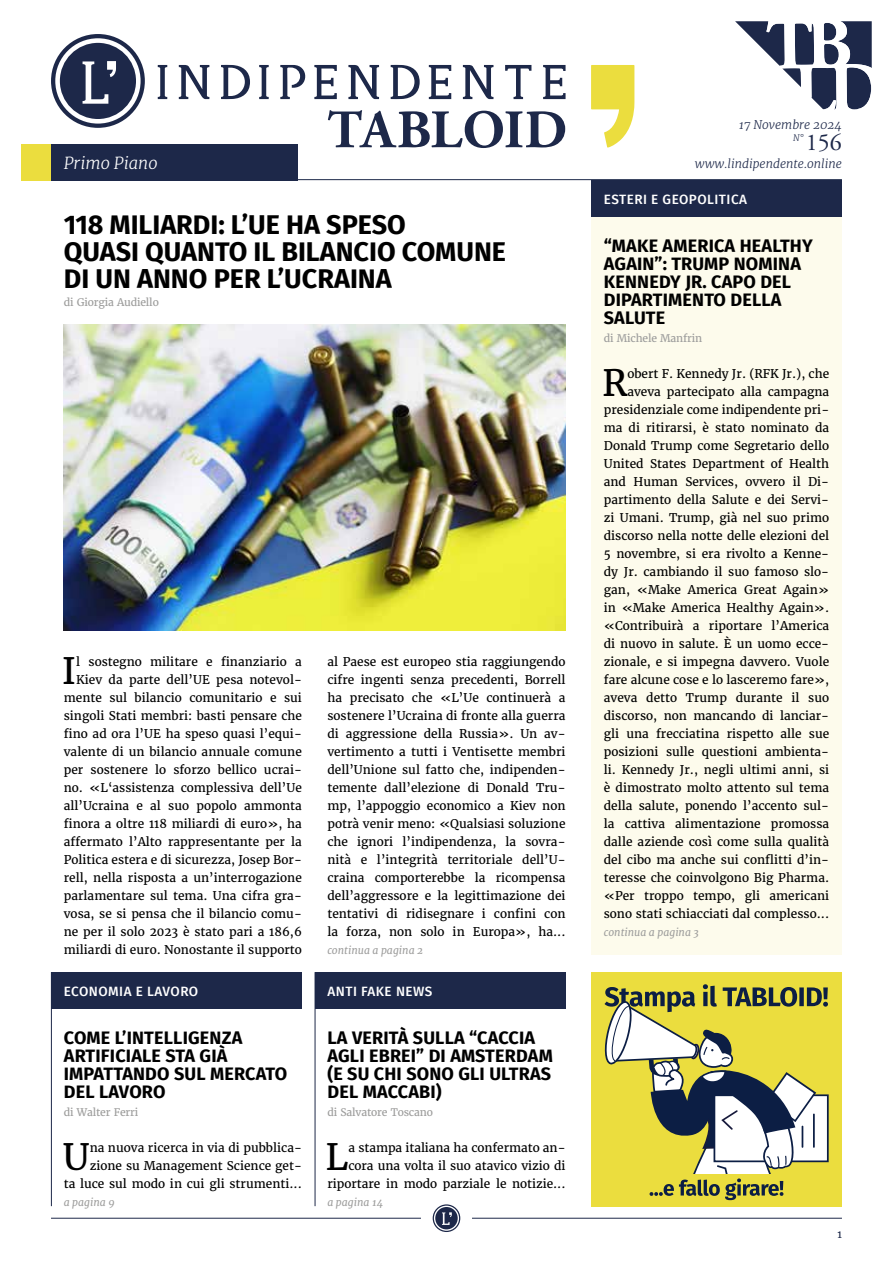
<style>
.page{position:relative;width:893px;height:1263px;background:#fff}
.page>*{position:absolute;margin:0;border:0;box-sizing:border-box;transform-origin:0 0}
.t1{font:700 54px "Adobe Garamond Pro";color:#1d2849}
.t2{font:36.15px "Merriweather";color:#000}
.t3{font:700 27px/27px "Fira Sans";color:#000}
.t4{font:24px "Adobe Garamond Pro";color:#1d2849}
.t5{font:700 18px/18px "Fira Sans";letter-spacing:.01em;color:#000}
.t6{font:italic 300 16.5px "Merriweather";color:#fff}
.t7{font:500 13.5px "Fira Sans";letter-spacing:.035em;color:#fff}
.t8{font:12px/18px "Merriweather";color:#000;text-align:right}
.t9{font:italic 300 12px "Merriweather";color:#1d2849}
.t10{font:10.5px "Merriweather";letter-spacing:-.015em;color:#9d9d9c}
.t11{font:italic 10.5px "Merriweather";color:#9d9d9c}
.t12{font:10.5px "Merriweather";color:#1d2849}
.t13{font:italic 300 9px "Merriweather";color:#1d2849}
</style>
<div class="page">
<svg style="left:429px;top:65px;width:22px;height:34px"></svg>
<svg style="left:543px;top:65px;width:23px;height:34px"></svg>
<svg style="left:158px;top:65px;width:9px;height:34px"></svg>
<svg style="left:259px;top:65px;width:10px;height:34px"></svg>
<svg style="left:280px;top:65px;width:57px;height:34px"></svg>
<svg style="left:505px;top:65px;width:26px;height:34px"></svg>
<svg style="left:221px;top:65px;width:29px;height:34px"></svg>
<svg style="left:391px;top:65px;width:29px;height:34px"></svg>
<svg style="left:463px;top:65px;width:30px;height:34px"></svg>
<svg style="left:51px;top:34px;width:94px;height:94px"></svg>
<svg style="left:348px;top:65px;width:31px;height:34px"></svg>
<svg style="left:179px;top:65px;width:30px;height:34px"></svg>
<svg style="left:591px;top:65px;width:43px;height:83px"></svg>
<svg style="left:735px;top:21px;width:137px;height:89px"></svg>
<hr style="left:51px;top:179px;width:791px;height:1px;background:#1d2849">
<hr style="left:51px;top:1218px;width:370px;height:1px;background:#1d2849">
<hr style="left:472px;top:1218px;width:370px;height:1px;background:#1d2849">
<svg style="left:433px;top:1204px;width:27px;height:28px"></svg>
<div style="left:591px;top:180px;width:251px;height:774px;background:#fdfbec"></div>
<div style="left:51px;top:144px;width:247px;height:36px;background:#1d2849"></div>
<div style="left:21px;top:144px;width:30px;height:36px;background:#ebdd3e"></div>
<div style="left:591px;top:972px;width:251px;height:234px;background:#ebdd3e"></div>
<svg style="left:604px;top:984px;width:224px;height:216px"></svg>
<div style="left:591px;top:180px;width:251px;height:36px;background:#1d2849"></div>
<div style="left:51px;top:972px;width:251px;height:36px;background:#1d2849"></div>
<hr style="left:51px;top:972px;width:1px;height:234px;background:#1d2849">
<img style="left:64px;top:324px;width:502px;height:306px">
<div style="left:315px;top:972px;width:250px;height:36px;background:#1d2849"></div>
<hr style="left:315px;top:972px;width:1px;height:234px;background:#1d2849">
<h3 class="t6" style="left:64px;top:152px;width:95px">Primo Piano</h3>
<h1 class="t1" style="left:327px;top:99px;width:241px">TABLOID</h1>
<h3 class="t3" style="left:64px;top:209px;width:444px">118 MILIARDI: L’UE HA SPESO<br>QUASI QUANTO IL BILANCIO COMUNE<br>DI UN ANNO PER L’UCRAINA</h3>
<p class="t10" style="left:64px;top:296px;width:97px">di Giorgia Audiello</p>
<p class="t8" style="left:64px;top:653px;width:240px">l sostegno militare e finanziario a Kiev da parte dell’UE pesa notevol&shy;mente sul bilancio comunitario e sui singoli Stati membri: basti pensare che fino ad ora l’UE ha speso quasi l’equi&shy;valente di un bilancio annuale comune per sostenere lo sforzo bellico ucrai&shy;no. «L‘assistenza complessiva dell’Ue all’Ucraina e al suo popolo ammonta finora a oltre 118 miliardi di euro», ha affermato l’Alto rappresentante per la Politica estera e di sicurezza, Josep Bor&shy;rell, nella risposta a un’interrogazione parlamentare sul tema. Una cifra gra&shy;vosa, se si pensa che il bilancio comu&shy;ne per il solo 2023 è stato pari a 186,6 miliardi di euro. Nonostante il supporto</p>
<p class="t8" style="left:327px;top:653px;width:240px;text-align:justify">al Paese est europeo stia raggiungendo cifre ingenti senza precedenti, Borrell ha precisato che «L’Ue continuerà a sostenere l’Ucraina di fronte alla guerra di aggressione della Russia». Un av&shy;vertimento a tutti i Ventisette membri dell’Unione sul fatto che, indipenden&shy;temente dall’elezione di Donald Tru&shy;mp, l’appoggio economico a Kiev non potrà venir meno: «Qualsiasi soluzione che ignori l’indipendenza, la sovra&shy;nità e l’integrità territoriale dell’U&shy;craina comporterebbe la ricompensa dell’aggressore e la legittimazione dei tentativi di ridisegnare i confini con la forza, non solo in Europa», ha...</p>
<h2 class="t2" style="left:62px;top:648px;width:16px">I</h2>
<p class="t11" style="left:327px;top:944px;width:97px">continua a pagina 2</p>
<p class="t7" style="left:64px;top:981px;width:136px">ECONOMIA E LAVORO</p>
<h3 class="t5" style="left:64px;top:1027px;width:225px">COME L’INTELLIGENZA<br>ARTIFICIALE STA GIÀ<br>IMPATTANDO SUL MERCATO<br>DEL LAVORO</h3>
<p class="t10" style="left:64px;top:1106px;width:76px">di Walter Ferri</p>
<h2 class="t2" style="left:63px;top:1134px;width:28px">U</h2>
<p class="t8" style="left:64px;top:1139px;width:240px">na nuova ricerca in via di pubblica&shy;zione su Management Science get-<br>ta luce sul modo in cui gli strumenti...</p>
<p class="t11" style="left:64px;top:1196px;width:53px">a pagina 9</p>
<p class="t7" style="left:327px;top:981px;width:106px">ANTI FAKE NEWS</p>
<h3 class="t5" style="left:327px;top:1027px;width:227px">LA VERITÀ SULLA “CACCIA<br>AGLI EBREI” DI AMSTERDAM (E SU CHI SONO GLI ULTRAS<br>DEL MACCABI)</h3>
<p class="t10" style="left:327px;top:1106px;width:107px">di Salvatore Toscano</p>
<h2 class="t2" style="left:326px;top:1134px;width:25px">L</h2>
<p class="t8" style="left:327px;top:1139px;width:240px">a stampa italiana ha confermato an&shy;cora una volta il suo atavico vizio di riportare in modo parziale le notizie...</p>
<p class="t11" style="left:327px;top:1196px;width:57px">a pagina 14</p>
<p class="t9" style="left:739px;top:118px;width:105px">17 Novembre 2024</p>
<p class="t13" style="left:793px;top:132px;width:12px">N°</p>
<h3 class="t4" style="left:806px;top:128px;width:37px">156</h3>
<p class="t9" style="left:695px;top:156px;width:149px">www.lindipendente.online</p>
<p class="t7" style="left:604px;top:189px;width:145px">ESTERI E GEOPOLITICA</p>
<h3 class="t5" style="left:604px;top:235px;width:210px">“MAKE AMERICA HEALTHY<br>AGAIN”: TRUMP NOMINA<br>KENNEDY JR. CAPO DEL<br>DIPARTIMENTO DELLA<br>SALUTE</h3>
<p class="t10" style="left:604px;top:332px;width:100px">di Michele Manfrin</p>
<h2 class="t2" style="left:602px;top:360px;width:27px">R</h2>
<p class="t8" style="left:604px;top:365px;width:227px">obert F. Kennedy Jr. (RFK Jr.), che aveva partecipato alla campagna presidenziale come indipendente pri&shy;ma di ritirarsi, è stato nominato da Donald Trump come Segretario dello United States Department of Health and Human Services, ovvero il Di&shy;partimento della Salute e dei Servi&shy;zi Umani. Trump, già nel suo primo discorso nella notte delle elezioni del 5 novembre, si era rivolto a Kenne&shy;dy Jr. cambiando il suo famoso slo&shy;gan, «Make America Great Again» in «Make America Healthy Again». «Contribuirà a riportare l’America di nuovo in salute. È un uomo ecce&shy;zionale, e si impegna davvero. Vuole fare alcune cose e lo lasceremo fare», aveva detto Trump durante il suo discorso, non mancando di lanciar&shy;gli una frecciatina rispetto alle sue posizioni sulle questioni ambienta&shy;li. Kennedy Jr., negli ultimi anni, si è dimostrato molto attento sul tema della salute, ponendo l’accento sul&shy;la cattiva alimentazione promossa dalle aziende così come sulla qualità del cibo ma anche sui conflitti d’in&shy;teresse che coinvolgono Big Pharma. «Per troppo tempo, gli americani sono stati schiacciati dal complesso...</p>
<p class="t11" style="left:604px;top:926px;width:97px">continua a pagina 3</p>
<p class="t12" style="left:837px;top:1227px;width:6px">1</p>
</div>
